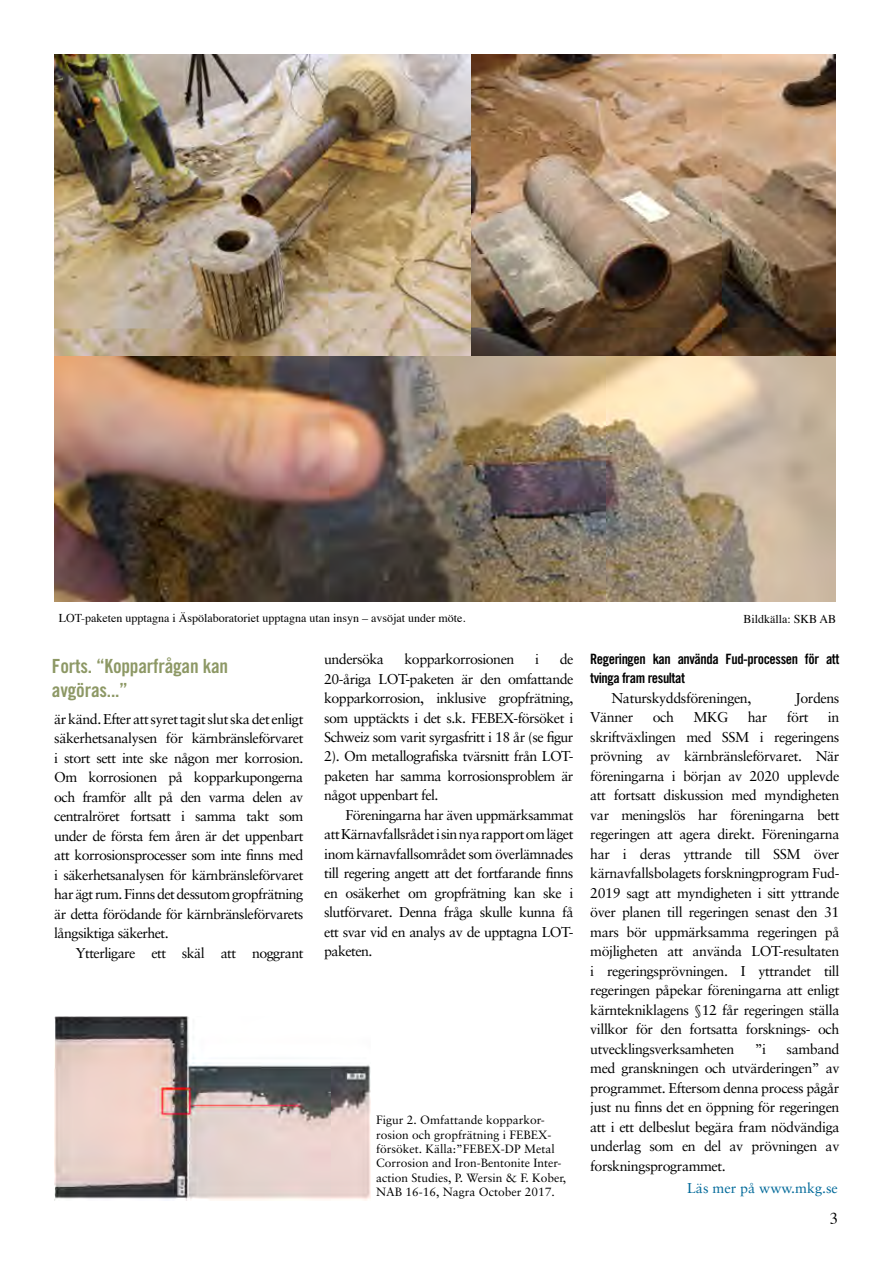
<style>
.page{position:relative;width:893px;height:1263px;background:#fff}
.page>*{position:absolute;margin:0;border:0;box-sizing:border-box;transform-origin:0 0}
.t1{font:19.5px/24px "Trade Gothic Bold Cond Twenty";letter-spacing:-.01em;color:#8d9865}
.t2{font:16.5px "Times";color:#000}
.t3{font:14.25px/19.5px "Sabon";letter-spacing:-.04em;color:#000;text-align:justify}
.t4{font:14.25px/19.5px "Trade Gothic Bold Cond Twenty";letter-spacing:-.03em;color:#000}
.t5{font:14.25px "Sabon";color:#006999}
.t6{font:12px/14.4px "Sabon";color:#000}
.t7{font:12px "Times";color:#000}
</style>
<div class="page">
<img style="left:471px;top:54px;width:364px;height:303px">
<img style="left:54px;top:54px;width:417px;height:303px">
<img style="left:54px;top:357px;width:781px;height:244px">
<img style="left:55px;top:1016px;width:315px;height:185px">
<p class="t7" style="left:59px;top:607px;width:408px">LOT-paketen upptagna i Äspölaboratoriet upptagna utan insyn – avsöjat under möte.</p>
<p class="t7" style="left:743px;top:607px;width:94px">Bildkälla: SKB AB</p>
<h1 class="t1" style="left:52px;top:654px;width:178px">Forts. “Kopparfrågan kan avgöras...”</h1>
<p class="t3" style="left:324px;top:649px;width:251px;text-indent:235px">de 20-åriga LOT-paketen är den omfattande kopparkorrosion, inklusive gropfrätning, som upptäckts i det s.k. FEBEX-försöket i Schweiz som varit syrgasfritt i 18 år (se figur 2). Om metallografiska tvärsnitt från LOT&shy;paketen har samma korrosionsproblem är något uppenbart fel.</p>
<p class="t3" style="left:324px;top:805px;width:251px;text-indent:21px">Föreningarna har även uppmärksammat att Kärnavfallsrådet i sin nya rapport om läget inom kärnavfallsområdet som överlämnades till regering angett att det fortfarande finns en osäkerhet om gropfrätning kan ske i slutförvaret. Denna fråga skulle kunna få ett svar vid en analys av de upptagna LOT&shy;paketen.</p>
<p class="t3" style="left:324px;top:649px;width:61px">undersöka</p>
<p class="t3" style="left:405px;top:649px;width:111px">kopparkorrosionen</p>
<p class="t3" style="left:535px;top:649px;width:5px">i</p>
<p class="t4" style="left:590px;top:649px;width:251px">Regeringen kan använda Fud-processen för att tvinga fram resultat</p>
<p class="t3" style="left:611px;top:688px;width:141px">Naturskyddsföreningen,</p>
<p class="t3" style="left:795px;top:688px;width:46px">Jordens</p>
<p class="t3" style="left:590px;top:707px;width:45px">Vänner</p>
<p class="t3" style="left:653px;top:707px;width:23px">och</p>
<p class="t3" style="left:693px;top:707px;width:36px">MKG</p>
<p class="t3" style="left:748px;top:707px;width:21px">har</p>
<p class="t3" style="left:787px;top:707px;width:23px">fört</p>
<p class="t3" style="left:590px;top:707px;width:251px;text-indent:238px">in skriftväxlingen med SSM i regeringens prövning av kärnbränsleförvaret. När föreningarna i början av 2020 upplevde att fortsatt diskussion med myndigheten var meningslös har föreningarna bett regeringen att agera direkt. Föreningarna har i deras yttrande till SSM över kärnavfallsbolagets forskningprogram Fud-2019 sagt att myndigheten i sitt yttrande över planen till regeringen senast den 31 mars bör uppmärksamma regeringen på möjligheten att använda LOT-resultaten i regeringsprövningen. I yttrandet till regeringen påpekar föreningarna att enligt kärntekniklagens §12 får regeringen ställa villkor för den fortsatta forsknings- och utvecklingsverksamheten</p>
<p class="t3" style="left:54px;top:709px;width:251px">är känd. Efter att syret tagit slut ska det enligt säkerhetsanalysen för kärnbränsleförvaret i stort sett inte ske någon mer korrosion.<br>Om korrosionen på kopparkupongerna och framför allt på den varma delen av centralröret fortsatt i samma takt som under de första fem åren är det uppenbart att korrosionsprocesser som inte finns med i säkerhetsanalysen för kärnbränsleförvaret har ägt rum. Finns det dessutom gropfrätning är detta förödande för kärnbränsleförvarets långsiktiga säkerhet.</p>
<p class="t3" style="left:76px;top:943px;width:229px">Ytterligare ett skäl att noggrant</p>
<p class="t3" style="left:590px;top:1039px;width:251px;text-indent:196px">samband med granskningen och utvärderingen” av programmet. Eftersom denna process pågår just nu finns det en öppning för regeringen att i ett delbeslut begära fram nödvändiga underlag som en del av prövningen av forskningsprogrammet.</p>
<p class="t3" style="left:755px;top:1039px;width:13px">”i</p>
<p class="t6" style="left:376px;top:1113px;width:192px">Figur 2. Omfattande kopparkor&shy;rosion och gropfrätning i FEBEX&shy;försöket. Källa:”FEBEX-DP Metal Corrosion and Iron-Bentonite Inter&shy;action Studies, P. Wersin &amp; F. Kober, NAB 16-16, Nagra October 2017.</p>
<p class="t5" style="left:687px;top:1179px;width:152px">Läs mer på www.mkg.se</p>
<p class="t2" style="left:830px;top:1203px;width:10px">3</p>
</div>
